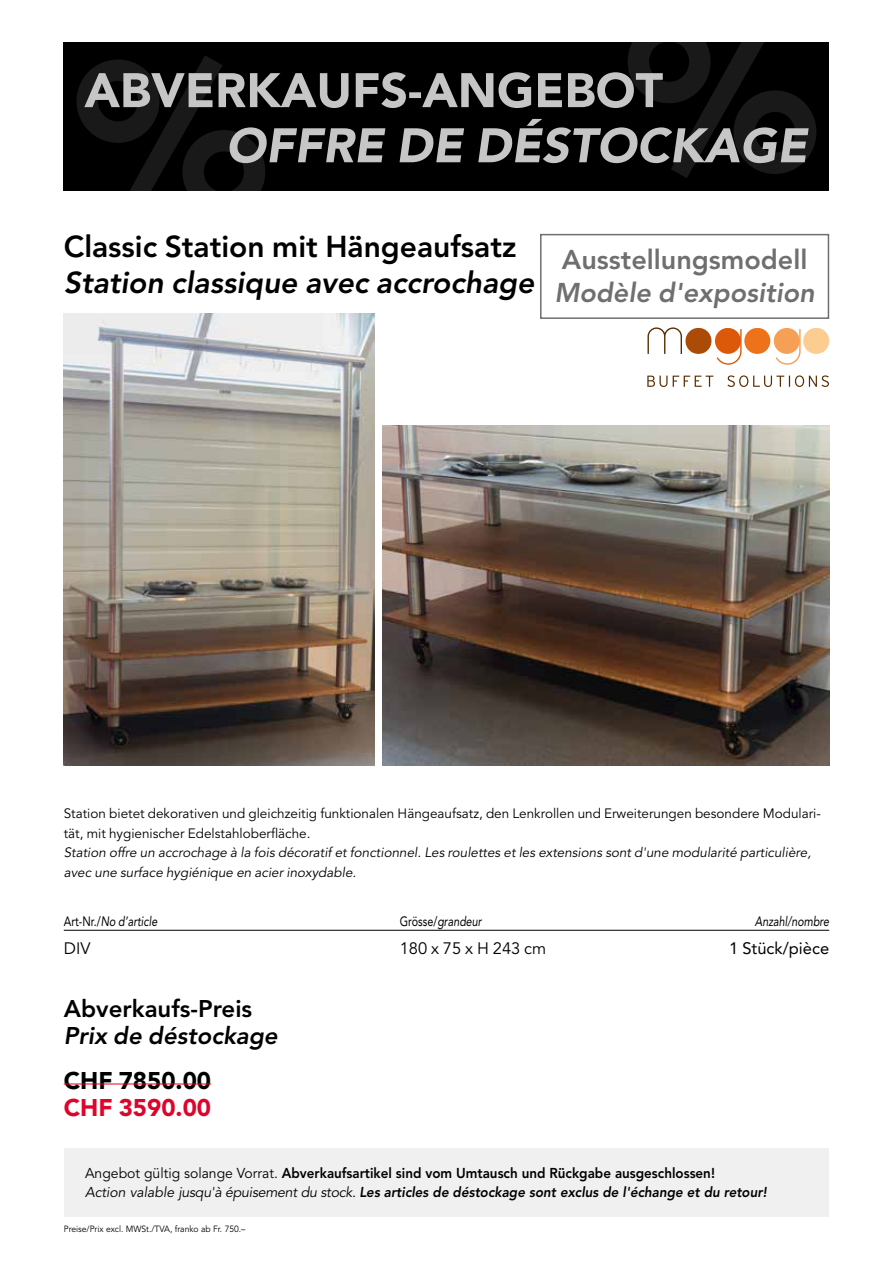
<style>
.page{position:relative;width:893px;height:1263px;background:#fff}
.page>*{position:absolute;margin:0;border:0;box-sizing:border-box;transform-origin:0 0}
.t1{font:italic 800 30px "Avenir LT Std";color:#000}
.t2{font:800 30px "Avenir LT Std";color:#000}
.t3{font:800 27px "Avenir LT Std";color:#706f6f}
.t4{font:italic 800 27px "Avenir LT Std";color:#706f6f}
.t5{font:800 24px "Avenir LT Std";color:#000}
.t6{font:italic 800 24px "Avenir LT Std";color:#000}
.t7{font:900 24px "Avenir LT Std";color:#000}
.t8{font:900 24px "Avenir LT Std";color:#dd052b}
.t9{font:16.5px "Avenir LT Std";color:#000}
.t10{font:16.5px "Avenir LT Std";color:#000}
.t11{font:800 14.25px/19.5px "Avenir LT Std";color:#000;scale:.94 1}
.t12{font:italic 13.5px/19.5px "Avenir LT Std";color:#000}
.t13{font:13.5px/19.5px "Avenir LT Std";color:#000}
.t14{font:italic 13.5px "Avenir LT Std";color:#000;scale:.8 1}
.t15{font:9px "Avenir LT Std";color:#000;scale:.95 1}
.s1{font-style:normal}
.s2{font-weight:400}
.s3{font-weight:400;font-style:italic}
.s4{font-style:italic}
</style>
<div class="page">
<div style="left:64px;top:43px;width:765px;height:148px;background:#000"></div>
<svg style="left:77px;top:42px;width:739px;height:149px"></svg>
<div style="left:64px;top:1148px;width:765px;height:68px;background:#f0f0f0"></div>
<hr style="left:64px;top:930px;width:765px;height:1px;background:#000">
<img style="left:383px;top:425px;width:446px;height:340px">
<img style="left:64px;top:313px;width:310px;height:452px">
<div style="left:540px;top:234px;width:289px;height:85px;border:2px solid #706f6f"></div>
<svg style="left:715px;top:328px;width:26px;height:26px"></svg>
<svg style="left:717px;top:328px;width:53px;height:37px"></svg>
<svg style="left:647px;top:375px;width:182px;height:12px"></svg>
<div style="left:774px;top:328px;width:26px;height:26px;background:#f5a055;border-radius:50%"></div>
<svg style="left:776px;top:328px;width:53px;height:37px"></svg>
<svg style="left:647px;top:327px;width:64px;height:27px"></svg>
<hr style="left:64px;top:1083px;width:147px;height:1px;background:#e30613">
<h1 class="t2" style="left:64px;top:228px;width:454px">Classic Station mit Hängeaufsatz</h1>
<h1 class="t1" style="left:64px;top:264px;width:472px">Station classique avec accrochage</h1>
<h2 class="t3" style="left:562px;top:243px;width:247px">Ausstellungsmodell</h2>
<h2 class="t4" style="left:554px;top:276px;width:262px">Modèle d'exposition</h2>
<p class="t13" style="left:64px;top:804px;width:759px">Station bietet dekorativen und gleichzeitig funktionalen Hängeaufsatz, den Lenkrollen und Erweiterungen besondere Modulari&shy;tät, mit hygienischer Edelstahloberfläche.</p>
<p class="t12" style="left:64px;top:843px;width:749px">Station offre un accrochage à la fois décoratif et fonctionnel. Les roulettes et les extensions sont d'une modularité particulière, avec une surface hygiénique en acier inoxydable.</p>
<p class="t14" style="left:64px;top:913px;width:118px"><span class="s1">Art-Nr./</span>No d’article</p>
<p class="t14" style="left:400px;top:913px;width:104px"><span class="s1">Grösse/</span>grandeur</p>
<p class="t14" style="left:755px;top:913px;width:95px">Anzahl/nombre</p>
<p class="t9" style="left:64px;top:938px;width:28px">DIV</p>
<p class="t9" style="left:400px;top:938px;width:148px">180 x 75 x H 243 cm</p>
<p class="t10" style="left:729px;top:938px;width:101px">1 Stück/pièce</p>
<h3 class="t5" style="left:64px;top:995px;width:190px">Abverkaufs-Preis</h3>
<h3 class="t6" style="left:64px;top:1022px;width:215px">Prix de déstockage</h3>
<h3 class="t7" style="left:64px;top:1066px;width:149px">CHF 7850.00</h3>
<h3 class="t8" style="left:64px;top:1092px;width:149px">CHF 3590.00</h3>
<p class="t11" style="left:85px;top:1163px;width:727px"><span class="s2">Angebot gültig solange Vorrat.</span> Abverkaufsartikel sind vom Umtausch und Rückgabe ausgeschlossen!<br><span class="s3">Action valable jusqu'à épuisement du stock.</span> <span class="s4">Les articles de déstockage sont exclus de l'échange et du retour!</span></p>
<p class="t15" style="left:64px;top:1223px;width:193px">Preise/Prix excl. MWSt./TVA, franko ab Fr. 750.–</p>
</div>
